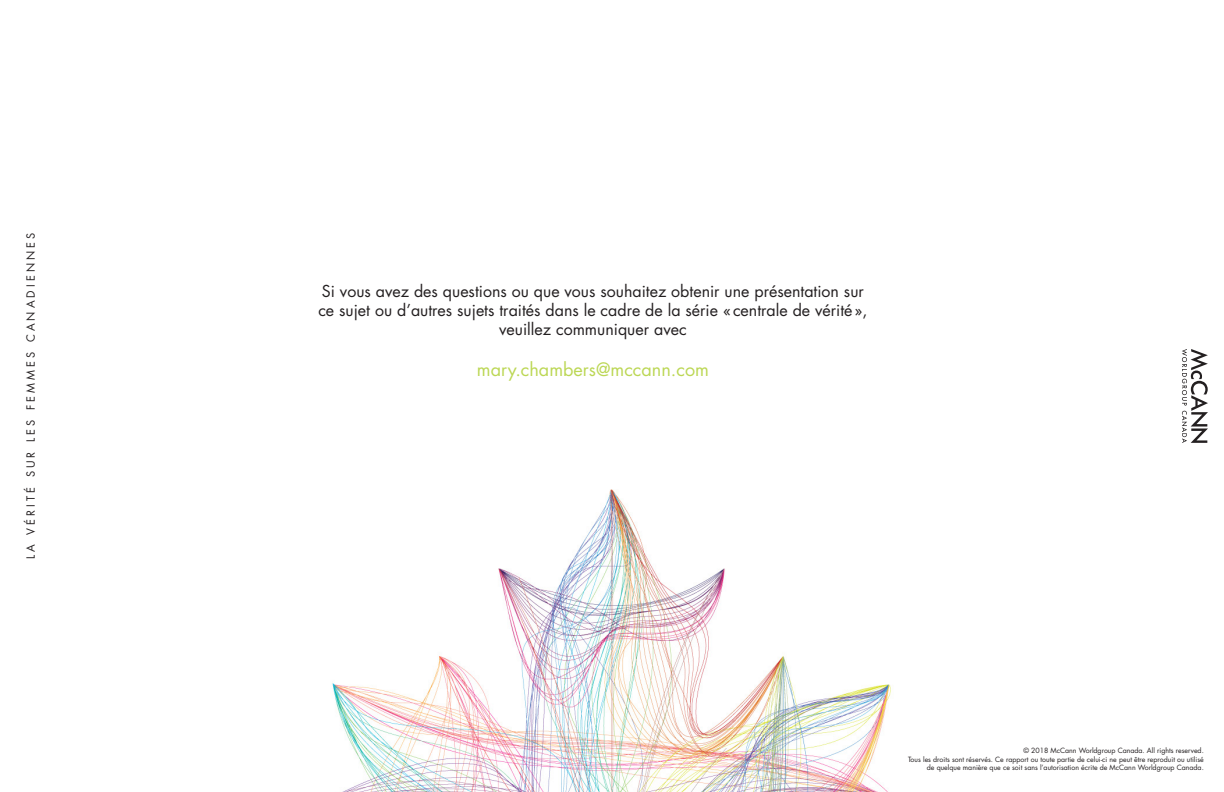
<style>
.page{position:relative;width:1224px;height:792px;background:#fff}
.page>*{position:absolute;margin:0;border:0;box-sizing:border-box;transform-origin:0 0}
.t1{font:18px "Futura Std";color:#bcd755}
.t2{font:16px/19.2px "Futura Std";color:#231f20;text-align:center}
.t3{font:11px "Futura Std";letter-spacing:.28em;color:#231f20}
.t4{font:7px/8.4px "Futura Std";color:#231f20;text-align:right}
</style>
<div class="page">
<svg style="left:1182px;top:349px;width:26px;height:94px"></svg>
<img style="left:332px;top:489px;width:559px;height:303px">
<p class="t3" style="left:24px;top:559px;width:328px;rotate:-90deg">LA VÉRITÉ SUR LES FEMMES CANADIENNES</p>
<p class="t2" style="left:318px;top:282px;width:551px">Si vous avez des questions ou que vous souhaitez obtenir une présentation sur ce sujet ou d’autres sujets traités dans le cadre de la série « centrale de vérité», veuillez communiquer avec</p>
<p class="t1" style="left:477px;top:358px;width:234px">mary.chambers@mccann.com</p>
<p class="t4" style="left:1023px;top:746px;width:182px">© 2018 McCann Worldgroup Canada. All rights reserved.</p>
<p class="t4" style="left:908px;top:755px;width:297px">Tous les droits sont réservés. Ce rapport ou toute partie de celui-ci ne peut être reproduit ou utilisé de quelque manière que ce soit sans l’autorisation écrite de McCann Worldgroup Canada.</p>
</div>
